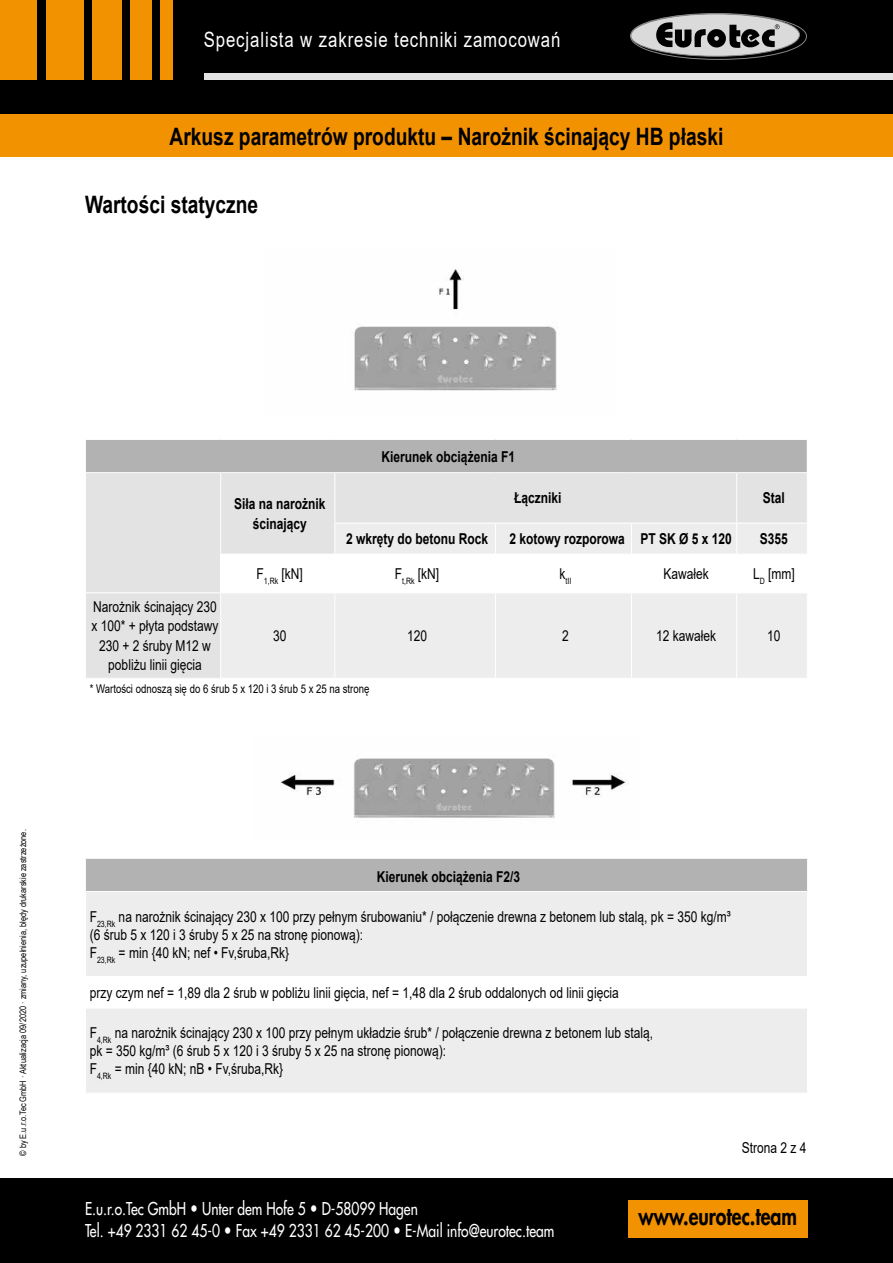
<style>
.page{position:relative;width:893px;height:1263px;background:#fff}
.page>*{position:absolute;margin:0;border:0;box-sizing:border-box;transform-origin:0 0}
.t1{font:800 24.3px "Futura Std";color:#000;scale:.8 1}
.t2{font:700 24px "Arial";color:#000;scale:.8 1}
.t3{font:21px "Arial";letter-spacing:.055em;color:#fff;scale:.8 1}
.t4{font:500 17.25px/22.5px "Futura Std";color:#fff;scale:.8 1}
.t5{font:15px/18px "Arial";color:#000;scale:.8 1}
.t6{font:700 15px/19.5px "Arial";color:#000;text-align:center;scale:.8 1}
.t7{font:12px "Arial";color:#000;scale:.8 1}
.t8{font:9px "Arial Narrow";color:#000}
.t9{font:8.7px "Arial";color:#000;scale:.8 1}
.s1{font-weight:800}
</style>
<div class="page">
<div style="left:0;top:0;width:893px;height:137px;background:#000"></div>
<div style="left:204px;top:74px;width:689px;height:6px;background:#e3e3e3"></div>
<svg style="left:630px;top:13px;width:176px;height:46px"></svg>
<div style="left:631px;top:14px;width:168px;height:42px;background:#dadada;border-radius:50%"></div>
<div style="left:630px;top:14px;width:170px;height:43px;border:1px solid #878787;border-radius:50%"></div>
<div style="left:630px;top:13px;width:177px;height:47px;border:1px solid #878787;border-radius:50%"></div>
<svg style="left:656px;top:22px;width:124px;height:27px"></svg>
<div style="left:0;top:0;width:37px;height:80px;background:#f39200"></div>
<div style="left:46px;top:0;width:38px;height:80px;background:#f39200"></div>
<div style="left:92px;top:0;width:30px;height:80px;background:#f39200"></div>
<div style="left:131px;top:0;width:21px;height:80px;background:#f39200"></div>
<div style="left:161px;top:0;width:12px;height:80px;background:#f39200"></div>
<div style="left:0;top:114px;width:893px;height:43px;background:#f39200"></div>
<div style="left:0;top:1178px;width:893px;height:85px;background:#000"></div>
<div style="left:628px;top:1200px;width:180px;height:37px;background:#f39200"></div>
<div style="left:85px;top:439px;width:722px;height:34px;background:#b3b2b2"></div>
<div style="left:86px;top:473px;width:721px;height:81px;background:#e3e3e3"></div>
<div style="left:335px;top:524px;width:472px;height:30px;background:#ededed"></div>
<div style="left:86px;top:554px;width:134px;height:38px;background:#e3e3e3"></div>
<div style="left:85px;top:593px;width:136px;height:85px;background:#e3e3e3"></div>
<div style="left:221px;top:593px;width:586px;height:85px;background:#ededed"></div>
<hr style="left:85px;top:439px;width:136px;height:1px;background:#fff">
<hr style="left:85px;top:440px;width:1px;height:32px;background:#fff">
<hr style="left:221px;top:439px;width:114px;height:1px;background:#fff">
<hr style="left:335px;top:439px;width:160px;height:1px;background:#fff">
<hr style="left:495px;top:439px;width:136px;height:1px;background:#fff">
<hr style="left:631px;top:439px;width:106px;height:1px;background:#fff">
<hr style="left:737px;top:439px;width:71px;height:1px;background:#fff">
<hr style="left:85px;top:472px;width:136px;height:1px;background:#fff">
<hr style="left:221px;top:472px;width:114px;height:1px;background:#fff">
<hr style="left:220px;top:473px;width:1px;height:50px;background:#fff">
<hr style="left:335px;top:472px;width:160px;height:1px;background:#fff">
<hr style="left:334px;top:473px;width:1px;height:50px;background:#fff">
<hr style="left:495px;top:472px;width:136px;height:1px;background:#fff">
<hr style="left:631px;top:472px;width:106px;height:1px;background:#fff">
<hr style="left:737px;top:472px;width:71px;height:1px;background:#fff">
<hr style="left:736px;top:473px;width:1px;height:50px;background:#fff">
<hr style="left:220px;top:523px;width:1px;height:31px;background:#fff">
<hr style="left:334px;top:523px;width:161px;height:1px;background:#fff">
<hr style="left:334px;top:523px;width:1px;height:31px;background:#fff">
<hr style="left:495px;top:523px;width:136px;height:1px;background:#fff">
<hr style="left:495px;top:523px;width:1px;height:31px;background:#fff">
<hr style="left:631px;top:523px;width:106px;height:1px;background:#fff">
<hr style="left:631px;top:523px;width:1px;height:31px;background:#fff">
<hr style="left:737px;top:523px;width:71px;height:1px;background:#fff">
<hr style="left:736px;top:523px;width:1px;height:31px;background:#fff">
<hr style="left:85px;top:593px;width:1px;height:85px;background:#fff">
<hr style="left:220px;top:593px;width:1px;height:85px;background:#fff">
<hr style="left:334px;top:593px;width:1px;height:85px;background:#fff">
<hr style="left:495px;top:593px;width:1px;height:85px;background:#fff">
<hr style="left:631px;top:593px;width:1px;height:85px;background:#fff">
<hr style="left:736px;top:593px;width:1px;height:85px;background:#fff">
<div style="left:85px;top:858px;width:722px;height:33px;background:#b3b2b2"></div>
<div style="left:86px;top:892px;width:721px;height:201px;background:#ededed"></div>
<div style="left:85px;top:976px;width:722px;height:32px;background:#fff"></div>
<hr style="left:85px;top:858px;width:723px;height:1px;background:#fff">
<hr style="left:85px;top:859px;width:1px;height:32px;background:#fff">
<hr style="left:85px;top:1008px;width:723px;height:1px;background:#fff">
<img style="left:353px;top:269px;width:204px;height:122px">
<img style="left:280px;top:758px;width:348px;height:64px">
<h3 class="t3" style="left:204px;top:25px;width:447px">Specjalista w zakresie techniki zamocowań</h3>
<h2 class="t2" style="left:170px;top:119px;width:694px">Arkusz parametrów produktu – Narożnik ścinający HB płaski</h2>
<h2 class="t2" style="left:85px;top:188px;width:218px">Wartości statyczne</h2>
<p class="t8" style="left:16px;top:1156px;width:328px;rotate:-90deg">© by E.u.r.o.Tec GmbH · Aktualizacja 09/2020 · zmiany, uzupełnienia, błędy drukarskie zastrzeżone.</p>
<p class="t6" style="left:382px;top:447px;width:168px">Kierunek obciążenia F1</p>
<p class="t5" style="left:91px;top:597px;width:160px;line-height:19.5px;text-align:center">Narożnik ścinający 230 x 100* + płyta podstawy<br>230 + 2 śruby M12 w pobliżu linii gięcia</p>
<p class="t6" style="left:234px;top:494px;width:116px">Siła na narożnik ścinający</p>
<p class="t6" style="left:514px;top:488px;width:61px">Łączniki</p>
<p class="t6" style="left:763px;top:488px;width:29px">Stal</p>
<p class="t6" style="left:346px;top:529px;width:179px">2 wkręty do betonu Rock</p>
<p class="t6" style="left:509px;top:529px;width:279px">2 kotowy rozporowa PT SK Ø 5 x 120</p>
<p class="t6" style="left:760px;top:529px;width:37px">S355</p>
<p class="t5" style="left:257px;top:565px;width:59px">F<sub>1,Rk</sub> [kN]</p>
<p class="t5" style="left:395px;top:565px;width:57px">F<sub>t,Rk</sub> [kN]</p>
<p class="t9" style="left:559px;top:575px;width:16px"><sup>k</sup>tII</p>
<p class="t5" style="left:663px;top:565px;width:58px">Kawałek</p>
<p class="t5" style="left:753px;top:565px;width:54px">L<sub>D</sub> [mm]</p>
<p class="t5" style="left:273px;top:627px;width:18px">30</p>
<p class="t5" style="left:407px;top:627px;width:27px">120</p>
<p class="t5" style="left:562px;top:627px;width:10px">2</p>
<p class="t5" style="left:656px;top:627px;width:77px">12 kawałek</p>
<p class="t5" style="left:767px;top:627px;width:18px">10</p>
<p class="t7" style="left:90px;top:680px;width:351px">* Wartości odnoszą się do 6 śrub 5 x 120 i 3 śrub 5 x 25 na stronę</p>
<p class="t6" style="left:377px;top:867px;width:181px">Kierunek obciążenia F2/3</p>
<p class="t5" style="left:90px;top:907px;width:803px">F<sub>23,Rk</sub> na narożnik ścinający 230 x 100 przy pełnym śrubowaniu* / połączenie drewna z betonem lub stalą, pk = 350 kg/m³ (6 śrub 5 x 120 i 3 śruby 5 x 25 na stronę pionową):<br>F<sub>23,Rk</sub> = min {40 kN; nef • Fv,śruba,Rk}</p>
<p class="t5" style="left:90px;top:983px;width:663px">przy czym nef = 1,89 dla 2 śrub w pobliżu linii gięcia, nef = 1,48 dla 2 śrub oddalonych od linii gięcia</p>
<p class="t5" style="left:90px;top:1024px;width:706px">F<sub>4,Rk</sub> na narożnik ścinający 230 x 100 przy pełnym układzie śrub* / połączenie drewna z betonem lub stalą, pk = 350 kg/m³ (6 śrub 5 x 120 i 3 śruby 5 x 25 na stronę pionową):<br>F<sub>4,Rk</sub> = min {40 kN; nB • Fv,śruba,Rk}</p>
<p class="t5" style="left:742px;top:1138px;width:82px">Strona 2 z 4</p>
<p class="t4" style="left:85px;top:1197px;width:588px">E.u.r.o.Tec GmbH <span class="s1">•</span> Unter dem Hofe 5 <span class="s1">•</span> D-58099 Hagen<br>Tel. +49 2331 62 45-0 <span class="s1">•</span> Fax +49 2331 62 45-200 <span class="s1">•</span> E-Mail info@eurotec.team</p>
<h1 class="t1" style="left:638px;top:1201px;width:200px">www.eurotec.team</h1>
</div>
